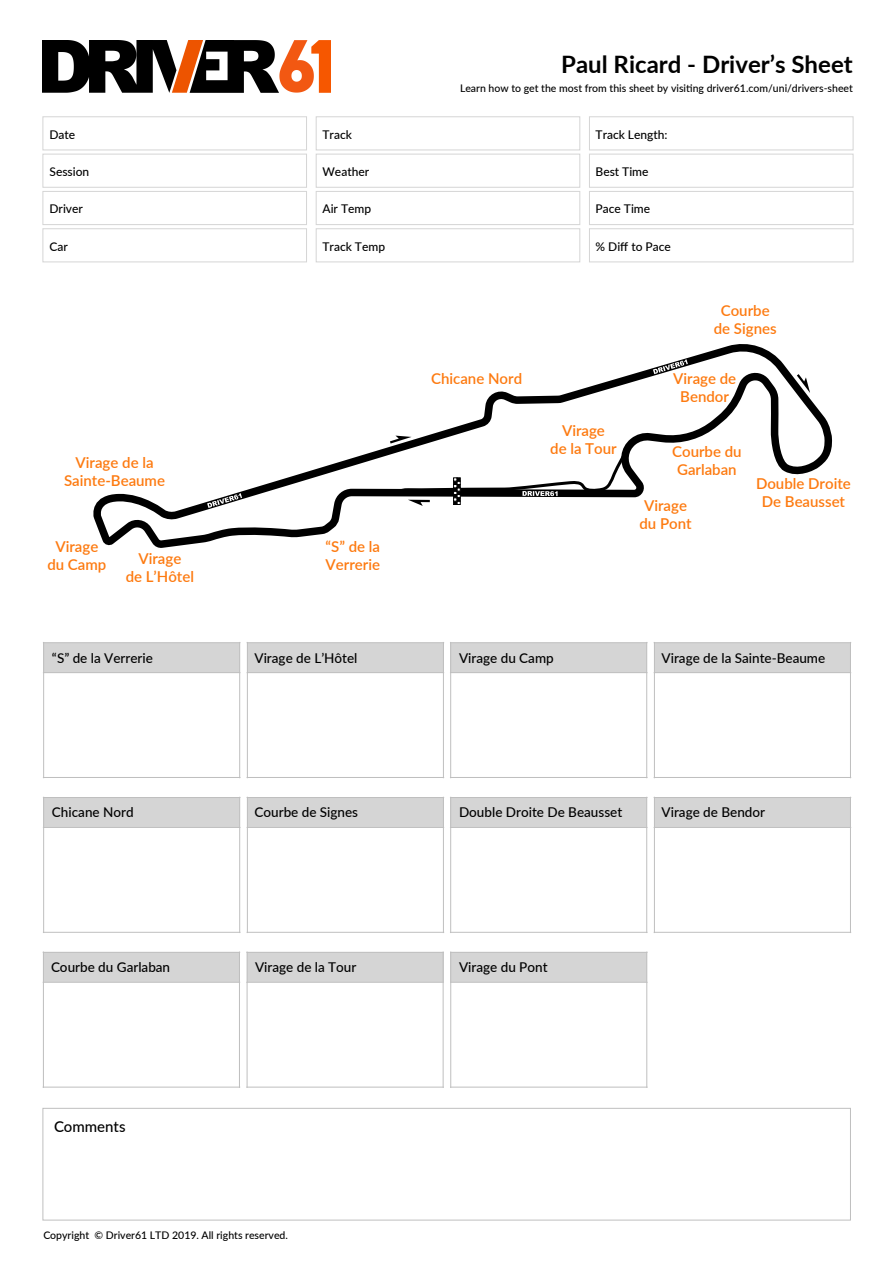
<style>
.page{position:relative;width:893px;height:1263px;background:#fff}
.page>*{position:absolute;margin:0;border:0;box-sizing:border-box;transform-origin:0 0}
.t1{font:700 24px "Lato";color:#000}
.t2{font:600 15px/18px "Lato";color:#fd7a10;text-align:center}
.t3{font:500 15px "Lato";color:#000}
.t4{font:500 13.5px "Lato";color:#000}
.t5{font:500 12px "Lato";color:#000}
.t6{font:500 10.5px "Lato";color:#000}
</style>
<div class="page">
<svg style="left:93px;top:344px;width:740px;height:204px"></svg>
<svg style="left:390px;top:436px;width:241px;height:70px"></svg>
<svg style="left:207px;top:493px;width:35px;height:15px"></svg>
<svg style="left:653px;top:359px;width:35px;height:15px"></svg>
<div style="left:451px;top:797px;width:196px;height:30px;background:#d5d5d5"></div>
<hr style="left:450px;top:827px;width:197px;height:1px;background:#bfbfbf">
<hr style="left:450px;top:797px;width:1px;height:136px;background:#bfbfbf">
<hr style="left:646px;top:797px;width:1px;height:136px;background:#bfbfbf">
<hr style="left:450px;top:797px;width:197px;height:1px;background:#bfbfbf">
<hr style="left:450px;top:932px;width:197px;height:1px;background:#bfbfbf">
<div style="left:654px;top:797px;width:196px;height:30px;background:#d5d5d5"></div>
<hr style="left:654px;top:827px;width:197px;height:1px;background:#bfbfbf">
<hr style="left:654px;top:797px;width:1px;height:136px;background:#bfbfbf">
<hr style="left:850px;top:797px;width:1px;height:136px;background:#bfbfbf">
<hr style="left:654px;top:797px;width:197px;height:1px;background:#bfbfbf">
<hr style="left:654px;top:932px;width:197px;height:1px;background:#bfbfbf">
<div style="left:44px;top:797px;width:196px;height:30px;background:#d5d5d5"></div>
<hr style="left:43px;top:827px;width:197px;height:1px;background:#bfbfbf">
<hr style="left:43px;top:797px;width:1px;height:136px;background:#bfbfbf">
<hr style="left:239px;top:797px;width:1px;height:136px;background:#bfbfbf">
<hr style="left:43px;top:797px;width:197px;height:1px;background:#bfbfbf">
<hr style="left:43px;top:932px;width:197px;height:1px;background:#bfbfbf">
<div style="left:247px;top:797px;width:196px;height:30px;background:#d5d5d5"></div>
<hr style="left:247px;top:827px;width:197px;height:1px;background:#bfbfbf">
<hr style="left:247px;top:797px;width:1px;height:136px;background:#bfbfbf">
<hr style="left:443px;top:797px;width:1px;height:136px;background:#bfbfbf">
<hr style="left:247px;top:797px;width:197px;height:1px;background:#bfbfbf">
<hr style="left:247px;top:932px;width:197px;height:1px;background:#bfbfbf">
<div style="left:451px;top:643px;width:196px;height:30px;background:#d5d5d5"></div>
<hr style="left:450px;top:672px;width:197px;height:1px;background:#bfbfbf">
<hr style="left:450px;top:642px;width:1px;height:136px;background:#bfbfbf">
<hr style="left:646px;top:642px;width:1px;height:136px;background:#bfbfbf">
<hr style="left:450px;top:642px;width:197px;height:1px;background:#bfbfbf">
<hr style="left:450px;top:777px;width:197px;height:1px;background:#bfbfbf">
<div style="left:654px;top:643px;width:196px;height:30px;background:#d5d5d5"></div>
<hr style="left:654px;top:672px;width:197px;height:1px;background:#bfbfbf">
<hr style="left:654px;top:642px;width:1px;height:136px;background:#bfbfbf">
<hr style="left:850px;top:642px;width:1px;height:136px;background:#bfbfbf">
<hr style="left:654px;top:642px;width:197px;height:1px;background:#bfbfbf">
<hr style="left:654px;top:777px;width:197px;height:1px;background:#bfbfbf">
<div style="left:44px;top:643px;width:196px;height:30px;background:#d5d5d5"></div>
<hr style="left:43px;top:672px;width:197px;height:1px;background:#bfbfbf">
<hr style="left:43px;top:642px;width:1px;height:136px;background:#bfbfbf">
<hr style="left:239px;top:642px;width:1px;height:136px;background:#bfbfbf">
<hr style="left:43px;top:642px;width:197px;height:1px;background:#bfbfbf">
<hr style="left:43px;top:777px;width:197px;height:1px;background:#bfbfbf">
<div style="left:247px;top:643px;width:196px;height:30px;background:#d5d5d5"></div>
<hr style="left:247px;top:672px;width:197px;height:1px;background:#bfbfbf">
<hr style="left:247px;top:642px;width:1px;height:136px;background:#bfbfbf">
<hr style="left:443px;top:642px;width:1px;height:136px;background:#bfbfbf">
<hr style="left:247px;top:642px;width:197px;height:1px;background:#bfbfbf">
<hr style="left:247px;top:777px;width:197px;height:1px;background:#bfbfbf">
<div style="left:43px;top:952px;width:196px;height:30px;background:#d5d5d5"></div>
<hr style="left:43px;top:982px;width:197px;height:1px;background:#bfbfbf">
<hr style="left:43px;top:951px;width:1px;height:137px;background:#bfbfbf">
<hr style="left:239px;top:951px;width:1px;height:137px;background:#bfbfbf">
<hr style="left:43px;top:952px;width:197px;height:1px;background:#bfbfbf">
<hr style="left:43px;top:1087px;width:197px;height:1px;background:#bfbfbf">
<div style="left:247px;top:952px;width:196px;height:30px;background:#d5d5d5"></div>
<hr style="left:246px;top:982px;width:198px;height:1px;background:#bfbfbf">
<hr style="left:247px;top:951px;width:1px;height:137px;background:#bfbfbf">
<hr style="left:443px;top:951px;width:1px;height:137px;background:#bfbfbf">
<hr style="left:246px;top:952px;width:198px;height:1px;background:#bfbfbf">
<hr style="left:246px;top:1087px;width:198px;height:1px;background:#bfbfbf">
<div style="left:451px;top:952px;width:196px;height:30px;background:#d5d5d5"></div>
<hr style="left:450px;top:982px;width:198px;height:1px;background:#bfbfbf">
<hr style="left:450px;top:951px;width:1px;height:137px;background:#bfbfbf">
<hr style="left:646px;top:951px;width:1px;height:137px;background:#bfbfbf">
<hr style="left:450px;top:952px;width:198px;height:1px;background:#bfbfbf">
<hr style="left:450px;top:1087px;width:198px;height:1px;background:#bfbfbf">
<div style="left:43px;top:1108px;width:808px;height:112px;border:1px solid #bfbfbf"></div>
<div style="left:43px;top:116px;width:264px;height:34px;background:#fff;border:1px solid #d5d5d5"></div>
<div style="left:316px;top:116px;width:264px;height:34px;background:#fff;border:1px solid #d5d5d5"></div>
<div style="left:43px;top:191px;width:264px;height:34px;background:#fff;border:1px solid #d5d5d5"></div>
<div style="left:43px;top:228px;width:264px;height:34px;background:#fff;border:1px solid #d5d5d5"></div>
<div style="left:316px;top:154px;width:264px;height:34px;background:#fff;border:1px solid #d5d5d5"></div>
<div style="left:316px;top:191px;width:264px;height:34px;background:#fff;border:1px solid #d5d5d5"></div>
<div style="left:316px;top:228px;width:264px;height:34px;background:#fff;border:1px solid #d5d5d5"></div>
<div style="left:589px;top:116px;width:264px;height:34px;background:#fff;border:1px solid #d5d5d5"></div>
<div style="left:43px;top:154px;width:264px;height:34px;background:#fff;border:1px solid #d5d5d5"></div>
<div style="left:589px;top:154px;width:264px;height:34px;background:#fff;border:1px solid #d5d5d5"></div>
<div style="left:589px;top:191px;width:264px;height:34px;background:#fff;border:1px solid #d5d5d5"></div>
<img style="left:43px;top:40px;width:287px;height:52px">
<div style="left:589px;top:228px;width:264px;height:34px;background:#fff;border:1px solid #d5d5d5"></div>
<h1 class="t1" style="left:561px;top:46px;width:293px">Paul Ricard - Driver’s Sheet</h1>
<p class="t5" style="left:50px;top:126px;width:27px">Date</p>
<p class="t5" style="left:322px;top:126px;width:31px">Track</p>
<p class="t6" style="left:460px;top:80px;width:394px">Learn how to get the most from this sheet by visiting driver61.com/uni/drivers-sheet</p>
<p class="t5" style="left:596px;top:126px;width:74px">Track Length:</p>
<p class="t5" style="left:322px;top:163px;width:48px">Weather</p>
<p class="t5" style="left:322px;top:200px;width:50px">Air Temp</p>
<p class="t5" style="left:322px;top:237px;width:64px">Track Temp</p>
<p class="t5" style="left:50px;top:163px;width:41px">Session</p>
<p class="t5" style="left:596px;top:163px;width:55px">Best Time</p>
<p class="t5" style="left:596px;top:200px;width:56px">Pace Time</p>
<p class="t5" style="left:50px;top:200px;width:35px">Driver</p>
<p class="t5" style="left:50px;top:237px;width:20px">Car</p>
<p class="t5" style="left:596px;top:237px;width:77px">% Diff to Pace</p>
<p class="t2" style="left:714px;top:301px;width:64px">Courbe de Signes</p>
<p class="t2" style="left:64px;top:453px;width:102px">Virage de la<br>Sainte-Beaume</p>
<p class="t2" style="left:47px;top:537px;width:61px">Virage du Camp</p>
<p class="t2" style="left:126px;top:549px;width:70px">Virage<br>de L’Hôtel</p>
<p class="t2" style="left:326px;top:537px;width:56px;text-align:left">“S” de la<br>Verrerie</p>
<p class="t2" style="left:431px;top:368px;width:92px">Chicane Nord</p>
<p class="t2" style="left:550px;top:420px;width:68px">Virage<br>de la Tour</p>
<p class="t2" style="left:673px;top:368px;width:65px">Virage de<br>Bendor</p>
<p class="t2" style="left:672px;top:442px;width:71px">Courbe du<br>Garlaban</p>
<p class="t2" style="left:639px;top:496px;width:54px">Virage du Pont</p>
<p class="t2" style="left:756px;top:474px;width:96px">Double Droite<br>De Beausset</p>
<p class="t4" style="left:52px;top:648px;width:102px">“S” de la Verrerie</p>
<p class="t4" style="left:254px;top:648px;width:104px">Virage de L’Hôtel</p>
<p class="t4" style="left:459px;top:648px;width:96px">Virage du Camp</p>
<p class="t4" style="left:662px;top:648px;width:165px">Virage de la Sainte-Beaume</p>
<p class="t4" style="left:52px;top:803px;width:83px">Chicane Nord</p>
<p class="t4" style="left:254px;top:803px;width:105px">Courbe de Signes</p>
<p class="t4" style="left:459px;top:803px;width:165px">Double Droite De Beausset</p>
<p class="t4" style="left:662px;top:803px;width:105px">Virage de Bendor</p>
<p class="t4" style="left:51px;top:957px;width:121px">Courbe du Garlaban</p>
<p class="t4" style="left:255px;top:957px;width:103px">Virage de la Tour</p>
<p class="t4" style="left:459px;top:957px;width:90px">Virage du Pont</p>
<p class="t3" style="left:54px;top:1116px;width:73px">Comments</p>
<p class="t6" style="left:43px;top:1227px;width:246px">Copyright © Driver61 LTD 2019. All rights reserved.</p>
</div>
